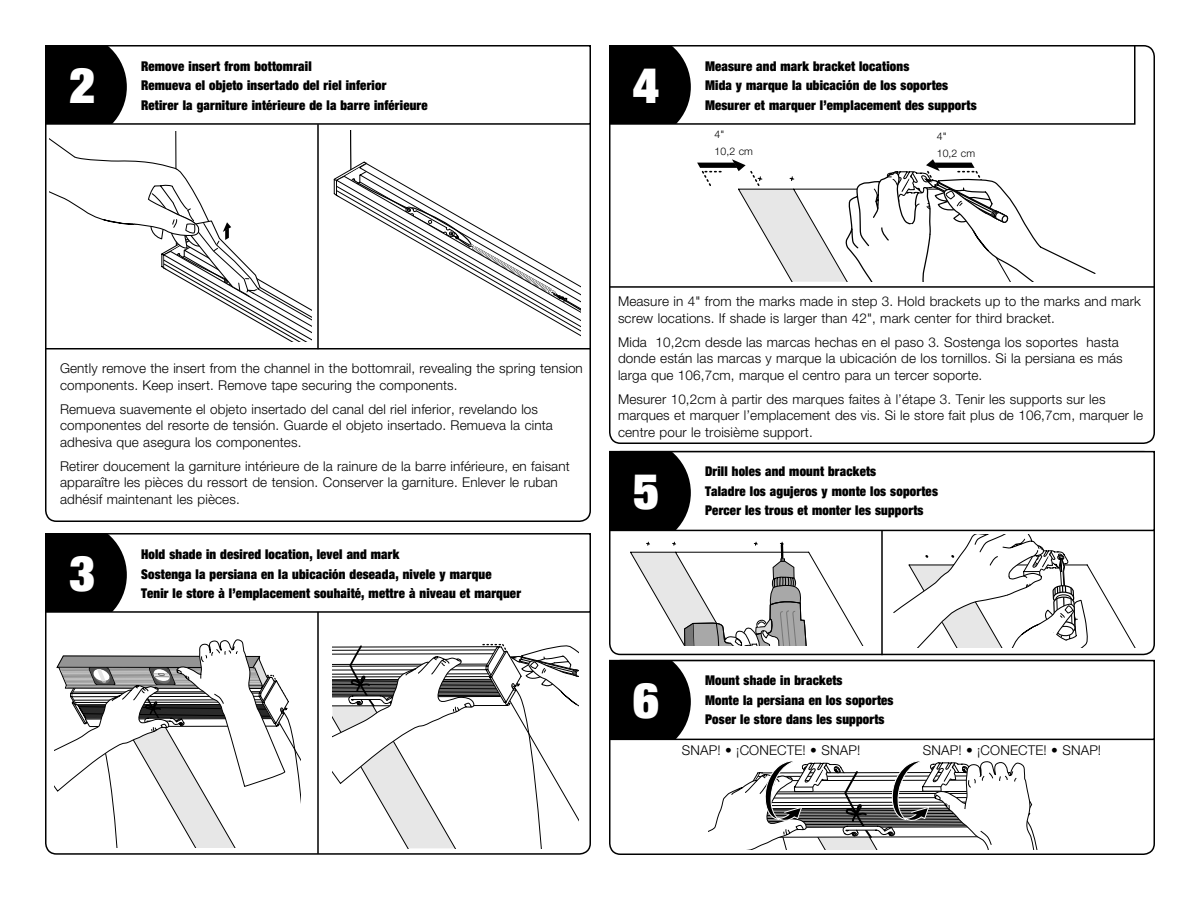
<style>
.page{position:relative;width:1200px;height:900px;background:#fff}
.page>*{position:absolute;margin:0;border:0;box-sizing:border-box;transform-origin:0 0}
.t1{font:900 condensed 49.5px "Helvetica Neue LT Std";color:#fff}
.Instruction_Text{font:300 13.5px/16.5px "Helvetica Neue LT Std";letter-spacing:.01em;color:#000}
.Instruction_Foreign{font:900 condensed 13.5px "Helvetica Neue LT Std";letter-spacing:.015em;color:#000;scale:.95 1}
.Instruction_English{font:900 condensed 13.5px "Helvetica Neue LT Std";letter-spacing:.015em;color:#000;scale:.95 1}
.Instruction_Text-2{font:300 10.5px/16.5px "Helvetica Neue LT Std";letter-spacing:.01em;color:#000}
</style>
<div class="page">
<div style="left:609px;top:660px;width:546px;height:195px;border:2px solid #000;border-radius:11px"></div>
<div style="left:610px;top:661px;width:544px;height:78px;background:#fff"></div>
<div style="left:612px;top:663px;width:79px;height:74px;background:#000"></div>
<div style="left:609px;top:660px;width:546px;height:80px;border:2px solid #000"></div>
<svg style="left:709px;top:761px;width:329px;height:89px"></svg>
<div style="left:48px;top:48px;width:79px;height:74px;background:#000"></div>
<div style="left:45px;top:45px;width:546px;height:80px;border:2px solid #000"></div>
<hr style="left:45px;top:348px;width:546px;height:2px;background:#000">
<svg style="left:50px;top:131px;width:262px;height:211px"></svg>
<hr style="left:317px;top:124px;width:2px;height:225px;background:#000">
<svg style="left:333px;top:131px;width:247px;height:205px"></svg>
<div style="left:48px;top:536px;width:79px;height:74px;background:#000"></div>
<div style="left:45px;top:533px;width:546px;height:80px;border:2px solid #000"></div>
<svg style="left:54px;top:639px;width:247px;height:209px"></svg>
<svg style="left:332px;top:643px;width:247px;height:205px"></svg>
<hr style="left:317px;top:612px;width:2px;height:242px;background:#000">
<div style="left:612px;top:48px;width:79px;height:74px;background:#000"></div>
<div style="left:609px;top:45px;width:527px;height:80px;border:2px solid #000"></div>
<hr style="left:609px;top:286px;width:546px;height:2px;background:#000">
<svg style="left:697px;top:159px;width:399px;height:123px"></svg>
<div style="left:609px;top:451px;width:546px;height:204px;border:2px solid #000;border-radius:11px"></div>
<div style="left:610px;top:452px;width:544px;height:78px;background:#fff"></div>
<div style="left:612px;top:454px;width:79px;height:74px;background:#000"></div>
<div style="left:609px;top:451px;width:546px;height:80px;border:2px solid #000"></div>
<svg style="left:630px;top:541px;width:233px;height:104px"></svg>
<svg style="left:893px;top:534px;width:243px;height:114px"></svg>
<hr style="left:881px;top:531px;width:2px;height:124px;background:#000">
<p class="t1" style="left:69px;top:53px;width:27px">2</p>
<p class="Instruction_English" style="left:141px;top:58px;width:181px">Remove insert from bottomrail</p>
<p class="Instruction_Foreign" style="left:141px;top:77px;width:260px">Remueva el objeto insertado del riel inferior</p>
<p class="Instruction_Foreign" style="left:141px;top:97px;width:303px">Retirer la garniture intérieure de la barre inférieure</p>
<p class="t1" style="left:633px;top:53px;width:27px">4</p>
<p class="Instruction_English" style="left:705px;top:58px;width:217px">Measure and mark bracket locations</p>
<p class="Instruction_Foreign" style="left:705px;top:77px;width:258px">Mida y marque la ubicación de los soportes</p>
<p class="Instruction_Foreign" style="left:705px;top:97px;width:287px">Mesurer et marquer l’emplacement des supports</p>
<p class="Instruction_Text-2" style="left:715px;top:126px;width:40px">4"<br>10,2 cm</p>
<p class="Instruction_Text-2" style="left:937px;top:128px;width:40px">4"<br>10,2 cm</p>
<p class="Instruction_Text" style="left:60px;top:360px;width:524px">Gently remove the insert from the channel in the bottomrail, revealing the spring tension components. Keep insert. Remove tape securing the components.</p>
<p class="Instruction_Text" style="left:60px;top:400px;width:494px">Remueva suavemente el objeto insertado del canal del riel inferior, revelando los componentes del resorte de tensión. Guarde el objeto insertado. Remueva la cinta adhesiva que asegura los componentes.</p>
<p class="Instruction_Text" style="left:60px;top:457px;width:511px">Retirer doucement la garniture intérieure de la rainure de la barre inférieure, en faisant apparaître les pièces du ressort de tension. Conserver la garniture. Enlever le ruban adhésif maintenant les pièces.</p>
<p class="t1" style="left:69px;top:541px;width:27px">3</p>
<p class="Instruction_English" style="left:141px;top:546px;width:274px">Hold shade in desired location, level and mark</p>
<p class="Instruction_Foreign" style="left:141px;top:565px;width:371px">Sostenga la persiana en la ubicación deseada, nivele y marque</p>
<p class="Instruction_Foreign" style="left:141px;top:585px;width:402px">Tenir le store à l’emplacement souhaité, mettre à niveau et marquer</p>
<p class="Instruction_Text" style="left:618px;top:293px;width:524px">Measure in 4" from the marks made in step 3. Hold brackets up to the marks and mark screw locations. If shade is larger than 42", mark center for third bracket.</p>
<p class="Instruction_Text" style="left:618px;top:334px;width:506px">Mida 10,2cm desde las marcas hechas en el paso 3. Sostenga los soportes hasta donde están las marcas y marque la ubicación de los tornillos. Si la persiana es más larga que 106,7cm, marque el centro para un tercer soporte.</p>
<p class="Instruction_Text" style="left:618px;top:391px;width:527px">Mesurer 10,2cm à partir des marques faites à l’étape 3. Tenir les supports sur les marques et marquer l’emplacement des vis. Si le store fait plus de 106,7cm, marquer le centre pour le troisième support.</p>
<p class="t1" style="left:633px;top:459px;width:27px">5</p>
<p class="Instruction_English" style="left:705px;top:463px;width:182px">Drill holes and mount brackets</p>
<p class="Instruction_Foreign" style="left:705px;top:482px;width:247px">Taladre los agujeros y monte los soportes</p>
<p class="Instruction_Foreign" style="left:705px;top:502px;width:232px">Percer les trous et monter les supports</p>
<p class="t1" style="left:633px;top:668px;width:27px">6</p>
<p class="Instruction_English" style="left:705px;top:672px;width:146px">Mount shade in brackets</p>
<p class="Instruction_Foreign" style="left:705px;top:691px;width:200px">Monte la persiana en los soportes</p>
<p class="Instruction_Foreign" style="left:705px;top:711px;width:191px">Poser le store dans les supports</p>
<p class="Instruction_Text" style="left:682px;top:742px;width:180px">SNAP! • ¡CONECTE! • SNAP!</p>
<p class="Instruction_Text" style="left:923px;top:742px;width:180px">SNAP! • ¡CONECTE! • SNAP!</p>
</div>
